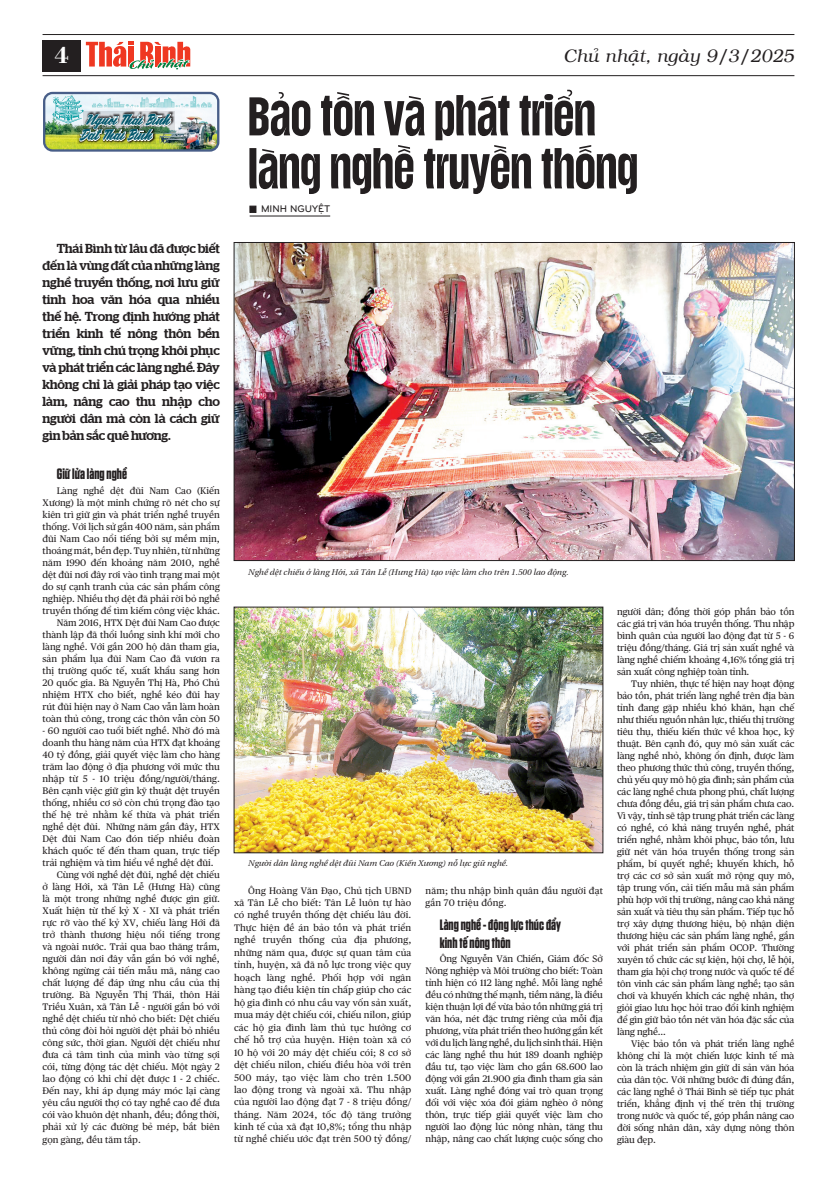
<style>
.page{position:relative;width:837px;height:1177px;background:#fff}
.page>*{position:absolute;margin:0;border:0;box-sizing:border-box;transform-origin:0 0}
.Body_1{font:56px "SVN Gratelos Display Regular";color:#231f20}
.t1{font:24px "VNI Bodon Bold";color:#fff}
.t2{font:italic 18px "VNI";color:#231f20}
.Body_1-2{font:700 15px "SVN Tungsten";color:#231f20;scale:.94 1}
.Sapo_1{font:500 13px/17px "SVN Stag";letter-spacing:-.01em;color:#231f20;text-align:justify}
.t3{font:12.4px/15.3px "FZ SG Brotha Script";color:#00556a}
.Ten_tac_gia{font:10px "UTM Bryant LG Bold";color:#231f20}
.Body_1-3{font:9.5px/12px "SVN Publico Text Regular";color:#231f20;text-align:justify}
.Chu_thich_anh{font:8.5px "BHD Utopia Italic long Italic";color:#231f20}
</style>
<div class="page">
<hr style="left:43px;top:34px;width:751px;height:1px;background:#231f20">
<hr style="left:43px;top:75px;width:751px;height:1px;background:#231f20">
<div style="left:43px;top:40px;width:38px;height:31px;background:#231f20"></div>
<svg style="left:86px;top:42px;width:105px;height:35px"></svg>
<div style="left:249px;top:206px;width:7px;height:7px;background:#231f20;border:1px solid #231f20"></div>
<hr style="left:249px;top:216px;width:81px;height:1px;background:#231f20">
<img style="left:44px;top:93px;width:174px;height:56px">
<div style="left:43px;top:92px;width:176px;height:60px;border:2px solid #485e88;border-radius:8px"></div>
<img style="left:52px;top:95px;width:159px;height:54px">
<img style="left:236px;top:244px;width:556px;height:314px">
<img style="left:236px;top:609px;width:364px;height:242px">
<p class="t1" style="left:54px;top:37px;width:16px">4</p>
<p class="t2" style="left:563px;top:43px;width:232px">Chuû nhaät, ngaøy 9/3/2025</p>
<p class="t3" style="left:79px;top:112px;width:91px;text-indent:6px">Người Thái Bình<br>Đất Thái Bình</p>
<p class="Sapo_1" style="left:43px;top:239px;width:179px;text-indent:14px">Thái Bình từ lâu đã được biết đến là vùng đất của những làng nghề truyền thống, nơi lưu giữ tinh hoa văn hóa qua nhiều thế hệ. Trong định hướng phát triển kinh tế nông thôn bền vững, tỉnh chú trọng khôi phục và phát triển các làng nghề. Đây không chỉ là giải pháp tạo việc làm, nâng cao thu nhập cho người dân mà còn là cách giữ gìn bản sắc quê hương.</p>
<p class="Body_1-2" style="left:57px;top:464px;width:76px">Giữ lửa làng nghề</p>
<p class="Body_1-3" style="left:43px;top:484px;width:179px;text-indent:14px">Làng nghề dệt đũi Nam Cao (Kiến Xương) là một minh chứng rõ nét cho sự kiên trì giữ gìn và phát triển nghề truyền thống. Với lịch sử gần 400 năm, sản phẩm đũi Nam Cao nổi tiếng bởi sự mềm mịn, thoáng mát, bền đẹp. Tuy nhiên, từ những năm 1990 đến khoảng năm 2010, nghề dệt đũi nơi đây rơi vào tình trạng mai một do sự cạnh tranh của các sản phẩm công nghiệp. Nhiều thợ dệt đã phải rời bỏ nghề truyền thống để tìm kiếm công việc khác.</p>
<p class="Body_1-3" style="left:43px;top:616px;width:179px;text-indent:14px">Năm 2016, HTX Dệt đũi Nam Cao được thành lập đã thổi luồng sinh khí mới cho làng nghề. Với gần 200 hộ dân tham gia, sản phẩm lụa đũi Nam Cao đã vươn ra thị trường quốc tế, xuất khẩu sang hơn 20 quốc gia. Bà Nguyễn Thị Hà, Phó Chủ nhiệm HTX cho biết, nghề kéo đũi hay rút đũi hiện nay ở Nam Cao vẫn làm hoàn toàn thủ công, trong các thôn vẫn còn 50</p>
<p class="Body_1-3" style="left:43px;top:724px;width:179px">- 60 người cao tuổi biết nghề. Nhờ đó mà doanh thu hàng năm của HTX đạt khoảng 40 tỷ đồng, giải quyết việc làm cho hàng trăm lao động ở địa phương với mức thu nhập từ 5 - 10 triệu đồng/người/tháng.<br>Bên cạnh việc giữ gìn kỹ thuật dệt truyền thống, nhiều cơ sở còn chú trọng đào tạo thế hệ trẻ nhằm kế thừa và phát triển nghề dệt đũi. Những năm gần đây, HTX Dệt đũi Nam Cao đón tiếp nhiều đoàn khách quốc tế đến tham quan, trực tiếp trải nghiệm và tìm hiểu về nghề dệt đũi.</p>
<p class="Body_1-3" style="left:43px;top:868px;width:179px;text-indent:14px">Cùng với nghề dệt đũi, nghề dệt chiếu ở làng Hới, xã Tân Lễ (Hưng Hà) cũng là một trong những nghề được gìn giữ.<br>Xuất hiện từ thế kỷ X - XI và phát triển rực rỡ vào thế kỷ XV, chiếu làng Hới đã trở thành thương hiệu nổi tiếng trong và ngoài nước. Trải qua bao thăng trầm, người dân nơi đây vẫn gắn bó với nghề, không ngừng cải tiến mẫu mã, nâng cao chất lượng để đáp ứng nhu cầu của thị trường. Bà Nguyễn Thị Thái, thôn Hải Triều Xuân, xã Tân Lễ - người gắn bó với nghề dệt chiếu từ nhỏ cho biết: Dệt chiếu thủ công đòi hỏi người dệt phải bỏ nhiều công sức, thời gian. Người dệt chiếu như đưa cả tâm tình của mình vào từng sợi cói, từng động tác dệt chiếu. Một ngày 2 lao động có khi chỉ dệt được 1 - 2 chiếc.<br>Đến nay, khi áp dụng máy móc lại càng yêu cầu người thợ có tay nghề cao để đưa cói vào khuôn dệt nhanh, đều; đồng thời, phải xử lý các đường bẻ mép, bắt biên gọn gàng, đều tăm tắp.</p>
<p class="Body_1" style="left:248px;top:86px;width:349px">Bảo tồn và phát triển</p>
<p class="Body_1" style="left:248px;top:139px;width:391px">làng nghề truyền thống</p>
<p class="Ten_tac_gia" style="left:261px;top:202px;width:71px">MINH NGUYỆT</p>
<p class="Chu_thich_anh" style="left:248px;top:564px;width:322px">Nghề dệt chiếu ở làng Hới, xã Tân Lễ (Hưng Hà) tạo việc làm cho trên 1.500 lao động.</p>
<p class="Chu_thich_anh" style="left:248px;top:855px;width:261px">Người dân làng nghề dệt đũi Nam Cao (Kiến Xương) nỗ lực giữ nghề.</p>
<p class="Body_1-3" style="left:234px;top:883px;width:179px;line-height:12.4px;text-indent:14px">Ông Hoàng Văn Đạo, Chủ tịch UBND xã Tân Lễ cho biết: Tân Lễ luôn tự hào có nghề truyền thống dệt chiếu lâu đời.<br>Thực hiện đề án bảo tồn và phát triển nghề truyền thống của địa phương, những năm qua, được sự quan tâm của tỉnh, huyện, xã đã nỗ lực trong việc quy hoạch làng nghề. Phối hợp với ngân hàng tạo điều kiện tín chấp giúp cho các hộ gia đình có nhu cầu vay vốn sản xuất, mua máy dệt chiếu cói, chiếu nilon, giúp các hộ gia đình làm thủ tục hưởng cơ chế hỗ trợ của huyện. Hiện toàn xã có 10 hộ với 20 máy dệt chiếu cói; 8 cơ sở dệt chiếu nilon, chiếu điều hòa với trên 500 máy, tạo việc làm cho trên 1.500 lao động trong và ngoài xã. Thu nhập của người lao động đạt 7 - 8 triệu đồng/ tháng. Năm 2024, tốc độ tăng trưởng kinh tế của xã đạt 10,8%; tổng thu nhập từ nghề chiếu ước đạt trên 500 tỷ đồng/</p>
<p class="Body_1-3" style="left:425px;top:884px;width:179px">năm; thu nhập bình quân đầu người đạt gần 70 triệu đồng.</p>
<p class="Body_1-2" style="left:439px;top:914px;width:130px">Làng nghề - động lực thúc đẩy</p>
<p class="Body_1-2" style="left:439px;top:932px;width:77px">kinh tế nông thôn</p>
<p class="Body_1-3" style="left:425px;top:952px;width:179px;text-indent:14px">Ông Nguyễn Văn Chiến, Giám đốc Sở Nông nghiệp và Môi trường cho biết: Toàn tỉnh hiện có 112 làng nghề. Mỗi làng nghề đều có những thế mạnh, tiềm năng, là điều kiện thuận lợi để vừa bảo tồn những giá trị văn hóa, nét đặc trưng riêng của mỗi địa phương, vừa phát triển theo hướng gắn kết với du lịch làng nghề, du lịch sinh thái. Hiện các làng nghề thu hút 189 doanh nghiệp đầu tư, tạo việc làm cho gần 68.600 lao động với gần 21.900 gia đình tham gia sản xuất. Làng nghề đóng vai trò quan trọng đối với việc xóa đói giảm nghèo ở nông thôn, trực tiếp giải quyết việc làm cho người lao động lúc nông nhàn, tăng thu nhập, nâng cao chất lượng cuộc sống cho</p>
<p class="Body_1-3" style="left:617px;top:605px;width:179px">người dân; đồng thời góp phần bảo tồn các giá trị văn hóa truyền thống. Thu nhập bình quân của người lao động đạt từ 5 - 6 triệu đồng/tháng. Giá trị sản xuất nghề và làng nghề chiếm khoảng 4,16% tổng giá trị sản xuất công nghiệp toàn tỉnh.</p>
<p class="Body_1-3" style="left:617px;top:677px;width:179px;text-indent:14px">Tuy nhiên, thực tế hiện nay hoạt động bảo tồn, phát triển làng nghề trên địa bàn tỉnh đang gặp nhiều khó khăn, hạn chế như thiếu nguồn nhân lực, thiếu thị trường tiêu thụ, thiếu kiến thức về khoa học, kỹ thuật. Bên cạnh đó, quy mô sản xuất các làng nghề nhỏ, không ổn định, được làm theo phương thức thủ công, truyền thống, chủ yếu quy mô hộ gia đình; sản phẩm của các làng nghề chưa phong phú, chất lượng chưa đồng đều, giá trị sản phẩm chưa cao.<br>Vì vậy, tỉnh sẽ tập trung phát triển các làng có nghề, có khả năng truyền nghề, phát triển nghề, nhằm khôi phục, bảo tồn, lưu giữ nét văn hóa truyền thống trong sản phẩm, bí quyết nghề; khuyến khích, hỗ trợ các cơ sở sản xuất mở rộng quy mô, tập trung vốn, cải tiến mẫu mã sản phẩm phù hợp với thị trường, nâng cao khả năng sản xuất và tiêu thụ sản phẩm. Tiếp tục hỗ trợ xây dựng thương hiệu, bộ nhận diện thương hiệu các sản phẩm làng nghề, gắn với phát triển sản phẩm OCOP. Thường xuyên tổ chức các sự kiện, hội chợ, lễ hội, tham gia hội chợ trong nước và quốc tế để tôn vinh các sản phẩm làng nghề; tạo sân chơi và khuyến khích các nghệ nhân, thợ giỏi giao lưu học hỏi trao đổi kinh nghiệm để gìn giữ bảo tồn nét văn hóa đặc sắc của làng nghề…</p>
<p class="Body_1-3" style="left:617px;top:1037px;width:179px;text-indent:14px">Việc bảo tồn và phát triển làng nghề không chỉ là một chiến lược kinh tế mà còn là trách nhiệm gìn giữ di sản văn hóa của dân tộc. Với những bước đi đúng đắn, các làng nghề ở Thái Bình sẽ tiếp tục phát triển, khẳng định vị thế trên thị trường trong nước và quốc tế, góp phần nâng cao đời sống nhân dân, xây dựng nông thôn giàu đẹp.</p>
</div>
